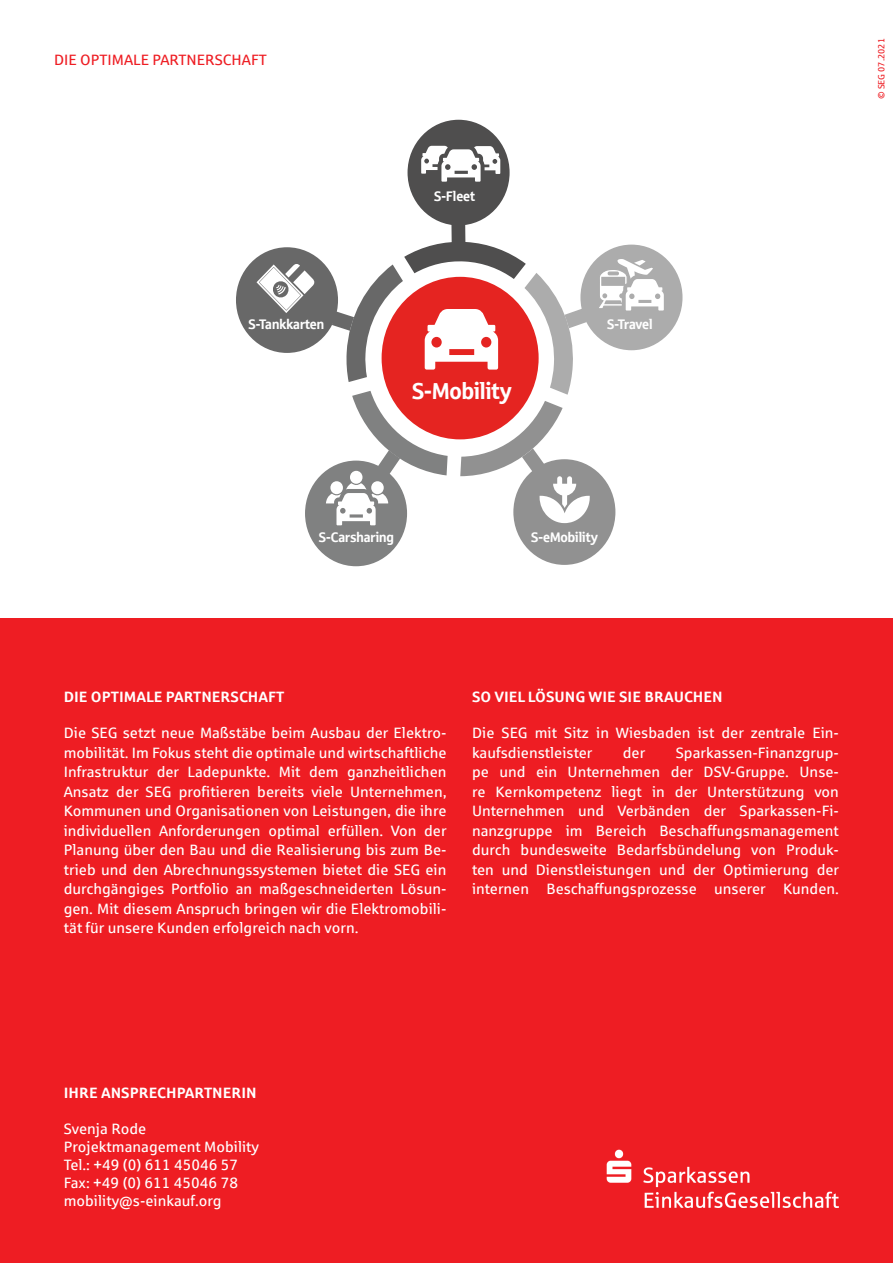
<style>
.page{position:relative;width:893px;height:1263px;background:#fff}
.page>*{position:absolute;margin:0;border:0;box-sizing:border-box;transform-origin:0 0}
.t1{font:23.1px "Sparkasse Head";color:#fff}
.Fliesstext{font:15px/19.5px "Sparkasse Rg";color:#fff;text-align:justify}
.Zwischentitel{font:15px/19.5px "Sparkasse Rg";color:#fff}
.Zwischentitel-2{font:700 15px "Sparkasse Rg";color:#fff}
.Bildunterschrift{font:15px "Sparkasse Rg";color:#ee1d23}
.t2{font:13.95px "Sparkasse Head";color:#fff}
.Drucknummer{font:9px "Sparkasse Rg";color:#ee1d23}
</style>
<div class="page">
<div style="left:0;top:619px;width:893px;height:644px;background:#ee1d23"></div>
<div style="left:408px;top:120px;width:102px;height:105px;background:#4f4e4e;border-radius:50%"></div>
<div style="left:580px;top:245px;width:102px;height:105px;background:#acacac;border-radius:50%"></div>
<div style="left:513px;top:459px;width:102px;height:106px;background:#919191;border-radius:50%"></div>
<div style="left:305px;top:461px;width:102px;height:105px;background:#808181;border-radius:50%"></div>
<div style="left:236px;top:247px;width:102px;height:106px;background:#686868;border-radius:50%"></div>
<svg style="left:421px;top:145px;width:79px;height:37px"></svg>
<svg style="left:257px;top:264px;width:58px;height:49px"></svg>
<svg style="left:326px;top:223px;width:342px;height:306px"></svg>
<img style="left:606px;top:1149px;width:233px;height:58px">
<p class="Bildunterschrift" style="left:54px;top:51px;width:214px">DIE OPTIMALE PARTNERSCHAFT</p>
<p class="t2" style="left:248px;top:315px;width:77px">S-Tankkarten</p>
<p class="t2" style="left:434px;top:187px;width:43px">S-Fleet</p>
<h1 class="t1" style="left:412px;top:376px;width:101px">S-Mobility</h1>
<p class="t2" style="left:607px;top:315px;width:47px">S-Travel</p>
<p class="t2" style="left:319px;top:529px;width:77px">S-Carsharing</p>
<p class="t2" style="left:531px;top:529px;width:68px">S-eMobility</p>
<p class="Drucknummer" style="left:876px;top:99px;width:62px;rotate:-90deg">© SEG 07.2021</p>
<p class="Zwischentitel-2" style="left:64px;top:687px;width:222px">DIE OPTIMALE PARTNERSCHAFT</p>
<p class="Fliesstext" style="left:64px;top:723px;width:384px">Die SEG setzt neue Maßstäbe beim Ausbau der Elektro&shy;mobilität. Im Fokus steht die optimale und wirtschaftliche Infrastruktur der Ladepunkte. Mit dem ganzheitlichen Ansatz der SEG profitieren bereits viele Unternehmen, Kommunen und Organisationen von Leistungen, die ihre individuellen Anforderungen optimal erfüllen. Von der Planung über den Bau und die Realisierung bis zum Be&shy;trieb und den Abrechnungssystemen bietet die SEG ein durchgängiges Portfolio an maßgeschneiderten Lösun&shy;gen. Mit diesem Anspruch bringen wir die Elektromobili&shy;tät für unsere Kunden erfolgreich nach vorn.</p>
<p class="Zwischentitel-2" style="left:472px;top:687px;width:252px">SO VIEL LÖSUNG WIE SIE BRAUCHEN</p>
<p class="Zwischentitel" style="left:472px;top:723px;width:368px">Die SEG mit Sitz in Wiesbaden ist der zentrale Ein&shy;kaufsdienstleister</p>
<p class="Zwischentitel" style="left:472px;top:742px;width:369px;text-align:justify;text-indent:204px">Sparkassen-Finanzgrup&shy;pe und ein Unternehmen der DSV-Gruppe. Unse&shy;re Kernkompetenz liegt in der Unterstützung von Unternehmen und Verbänden der Sparkassen-Fi&shy;nanzgruppe im Bereich Beschaffungsmanagement durch bundesweite Bedarfsbündelung von Produk&shy;ten und Dienstleistungen und der Optimierung der internen Beschaffungsprozesse unserer Kunden.</p>
<p class="Zwischentitel" style="left:623px;top:742px;width:24px">der</p>
<p class="Zwischentitel-2" style="left:64px;top:1083px;width:194px">IHRE ANSPRECHPARTNERIN</p>
<p class="Fliesstext" style="left:64px;top:1119px;width:197px;line-height:18px;text-align:left">Svenja Rode<br>Projektmanagement Mobility<br>Tel.: +49 (0) 611 45046 57<br>Fax: +49 (0) 611 45046 78 mobility@s-einkauf.org</p>
</div>
